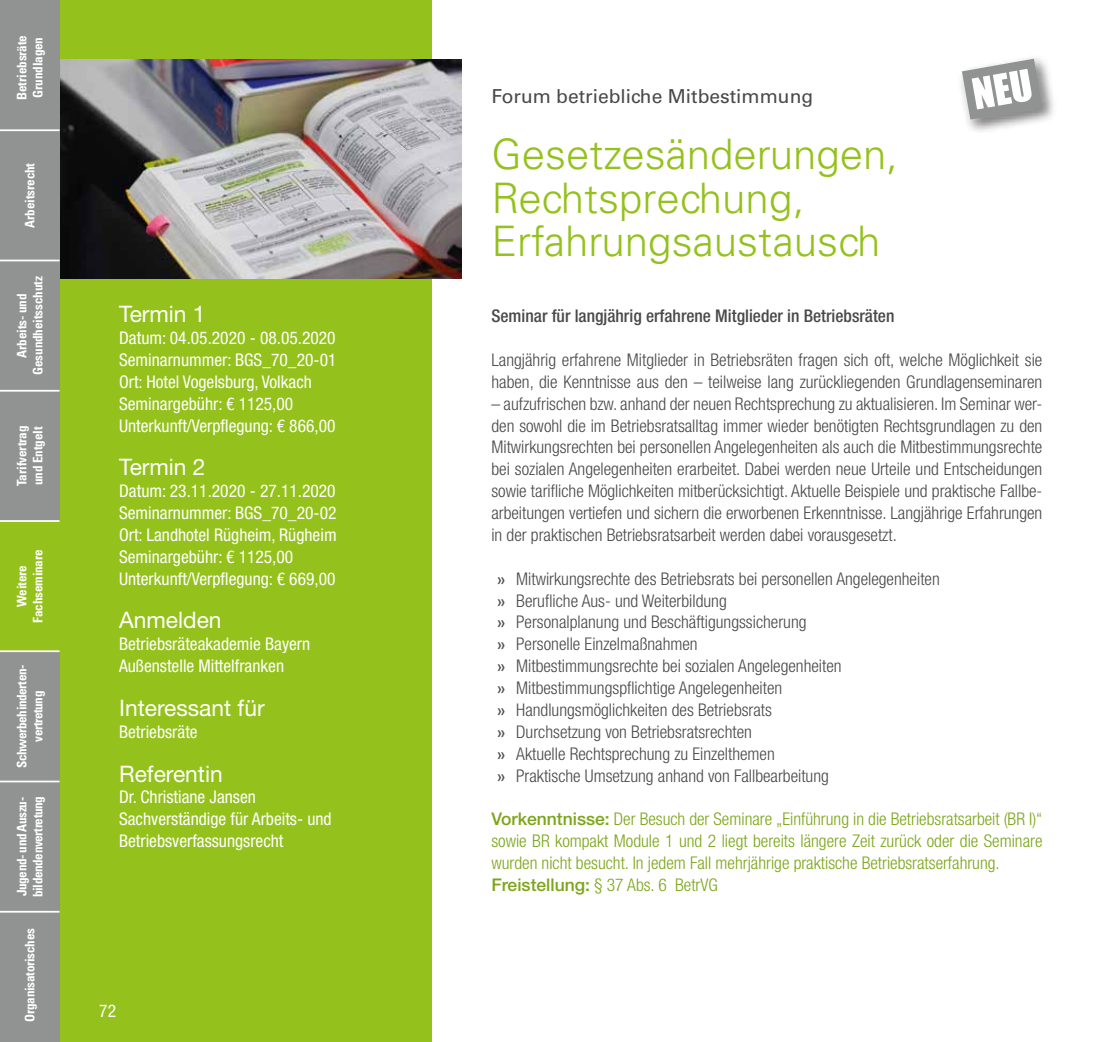
<style>
.page{position:relative;width:1102px;height:1042px;background:#fff}
.page>*{position:absolute;margin:0;border:0;box-sizing:border-box;transform-origin:0 0}
.t1{font:300 42px/43.8px "Univers LT Std";color:#94c11c}
.t2{font:22.75px "Helvetica Neue LT Std";color:#fff}
.t3{font:19.25px "Univers LT Std";color:#494948}
.t4{font:300 condensed 17.5px/21.9px "Helvetica Neue LT Std";color:#494948}
.t5{font:condensed 17.5px/21.9px "Helvetica Neue LT Std";color:#fff}
.t6{font:300 condensed 17.5px/21.9px "Helvetica Neue LT Std";color:#7da519}
.t7{font:500 condensed 17.5px "Helvetica Neue LT Std";color:#494948}
.t8{font:700 condensed 13.12px/15.8px "Univers LT Std";letter-spacing:-.01em;color:#fff;text-align:center}
.t9{font:700 condensed 13.12px/15.8px "Univers LT Std";letter-spacing:-.03em;color:#fff;text-align:center}
.s1{font-family:"Univers LT Std";font-weight:400;font-stretch:normal}
.s2{font-weight:500;font-stretch:normal}
</style>
<div class="page">
<div style="left:45px;top:0;width:387px;height:1042px;background:#94c11c"></div>
<img style="left:60px;top:60px;width:401px;height:218px">
<div style="left:956px;top:54px;width:101px;height:80px;background:#000;opacity:.65"></div>
<div style="left:953px;top:50px;width:97px;height:78px;background:#fff;opacity:.5"></div>
<svg style="left:961px;top:59px;width:81px;height:61px"></svg>
<div style="left:0;top:0;width:60px;height:130px;background:#919292"></div>
<div style="left:0;top:130px;width:60px;height:130px;background:#919292"></div>
<div style="left:0;top:260px;width:60px;height:131px;background:#919292"></div>
<div style="left:0;top:391px;width:60px;height:130px;background:#919292"></div>
<div style="left:0;top:521px;width:60px;height:130px;background:#94c11c"></div>
<div style="left:0;top:651px;width:60px;height:130px;background:#919292"></div>
<div style="left:0;top:781px;width:60px;height:131px;background:#919292"></div>
<div style="left:0;top:912px;width:60px;height:130px;background:#919292"></div>
<hr style="left:0;top:260px;width:60px;height:1px;background:#fff">
<hr style="left:0;top:390px;width:60px;height:2px;background:#fff">
<hr style="left:0;top:520px;width:60px;height:2px;background:#fff">
<hr style="left:0;top:650px;width:60px;height:2px;background:#fff">
<hr style="left:0;top:780px;width:60px;height:2px;background:#fff">
<hr style="left:0;top:911px;width:60px;height:1px;background:#fff">
<hr style="left:0;top:129px;width:60px;height:2px;background:#fff">
<p class="t8" style="left:14px;top:100px;width:66px;text-align:left;rotate:-90deg">Betriebsräte<br>Grundlagen</p>
<p class="t8" style="left:22px;top:228px;width:66px;rotate:-90deg">Arbeitsrecht</p>
<p class="t8" style="left:14px;top:375px;width:100px;rotate:-90deg">Arbeits- und<br>Gesundheitsschutz</p>
<p class="t8" style="left:14px;top:486px;width:62px;text-align:left;rotate:-90deg">Tarifvertrag und Entgelt</p>
<p class="t8" style="left:14px;top:623px;width:75px;rotate:-90deg">Weitere<br>Fachseminare</p>
<p class="t9" style="left:14px;top:768px;width:105px;rotate:-90deg">Schwerbehinderten&shy;vertretung</p>
<p class="t9" style="left:14px;top:897px;width:102px;text-align:left;rotate:-90deg">Jugend- und Auszu&shy;bildendenvertretung</p>
<p class="t8" style="left:22px;top:1021px;width:95px;rotate:-90deg">Organisatorisches</p>
<h2 class="t2" style="left:119px;top:300px;width:88px">Termin 1</h2>
<p class="t5" style="left:119px;top:327px;width:219px">Datum: 04.05.2020 - 08.05.2020<br>Seminarnummer: BGS_70_20-01<br>Ort: Hotel Vogelsburg, Volkach<br>Seminargebühr: € 1125,00<br>Unterkunft/Verpflegung: € 866,00</p>
<h2 class="t2" style="left:119px;top:453px;width:88px">Termin 2</h2>
<p class="t5" style="left:119px;top:480px;width:219px">Datum: 23.11.2020 - 27.11.2020<br>Seminarnummer: BGS_70_20-02<br>Ort: Landhotel Rügheim, Rügheim<br>Seminargebühr: € 1125,00<br>Unterkunft/Verpflegung: € 669,00</p>
<h2 class="t2" style="left:119px;top:607px;width:104px">Anmelden</h2>
<p class="t5" style="left:119px;top:633px;width:192px">Betriebsräteakademie Bayern<br>Außenstelle Mittelfranken</p>
<h2 class="t2" style="left:119px;top:694px;width:147px">Interessant für</h2>
<p class="t5" style="left:119px;top:720px;width:80px">Betriebsräte</p>
<h2 class="t2" style="left:119px;top:760px;width:105px">Referentin</h2>
<p class="t5" style="left:119px;top:786px;width:214px">Dr. Christiane Jansen<br>Sachverständige für Arbeits- und<br>Betriebsverfassungsrecht</p>
<p class="t5" style="left:99px;top:999px;width:18px">72</p>
<p class="t3" style="left:491px;top:85px;width:323px">Forum betriebliche Mitbestimmung</p>
<h1 class="t1" style="left:491px;top:132px;width:408px">Gesetzesänderungen,<br>Rechtsprechung,<br>Erfahrungsaustausch</h1>
<p class="t7" style="left:491px;top:305px;width:404px">Seminar für langjährig erfahrene Mitglieder in Betriebsräten</p>
<p class="t4" style="left:491px;top:349px;width:552px">Langjährig erfahrene Mitglieder in Betriebsräten fragen sich oft, welche Möglichkeit sie haben, die Kenntnisse aus den – teilweise lang zurückliegenden Grundlagenseminaren</p>
<p class="t4" style="left:491px;top:392px;width:552px;text-align:justify">– aufzufrischen bzw. anhand der neuen Rechtsprechung zu aktualisieren. Im Seminar wer&shy;den sowohl die im Betriebsratsalltag immer wieder benötigten Rechtsgrundlagen zu den Mitwirkungsrechten bei personellen Angelegenheiten als auch die Mitbestimmungsrechte bei sozialen Angelegenheiten erarbeitet. Dabei werden neue Urteile und Entscheidungen sowie tarifliche Möglichkeiten mitberücksichtigt. Aktuelle Beispiele und praktische Fallbe&shy;arbeitungen vertiefen und sichern die erworbenen Erkenntnisse. Langjährige Erfahrungen in der praktischen Betriebsratsarbeit werden dabei vorausgesetzt.</p>
<p class="t4" style="left:496px;top:567px;width:445px"><span class="s1">»</span> Mitwirkungsrechte des Betriebsrats bei personellen Angelegenheiten <span class="s1">»</span> Berufliche Aus- und Weiterbildung<br><span class="s1">»</span> Personalplanung und Beschäftigungssicherung<br><span class="s1">»</span> Personelle Einzelmaßnahmen<br><span class="s1">»</span> Mitbestimmungsrechte bei sozialen Angelegenheiten<br><span class="s1">»</span> Mitbestimmungspflichtige Angelegenheiten<br><span class="s1">»</span> Handlungsmöglichkeiten des Betriebsrats<br><span class="s1">»</span> Durchsetzung von Betriebsratsrechten<br><span class="s1">»</span> Aktuelle Rechtsprechung zu Einzelthemen<br><span class="s1">»</span> Praktische Umsetzung anhand von Fallbearbeitung</p>
<p class="t6" style="left:491px;top:808px;width:552px"><span class="s2">Vorkenntnisse:</span> Der Besuch der Seminare „Einführung in die Betriebsratsarbeit (BR I)“ sowie BR kompakt Module 1 und 2 liegt bereits längere Zeit zurück oder die Seminare wurden nicht besucht. In jedem Fall mehrjährige praktische Betriebsratserfahrung.<br><span class="s2">Freistellung:</span> § 37 Abs. 6 BetrVG</p>
</div>
